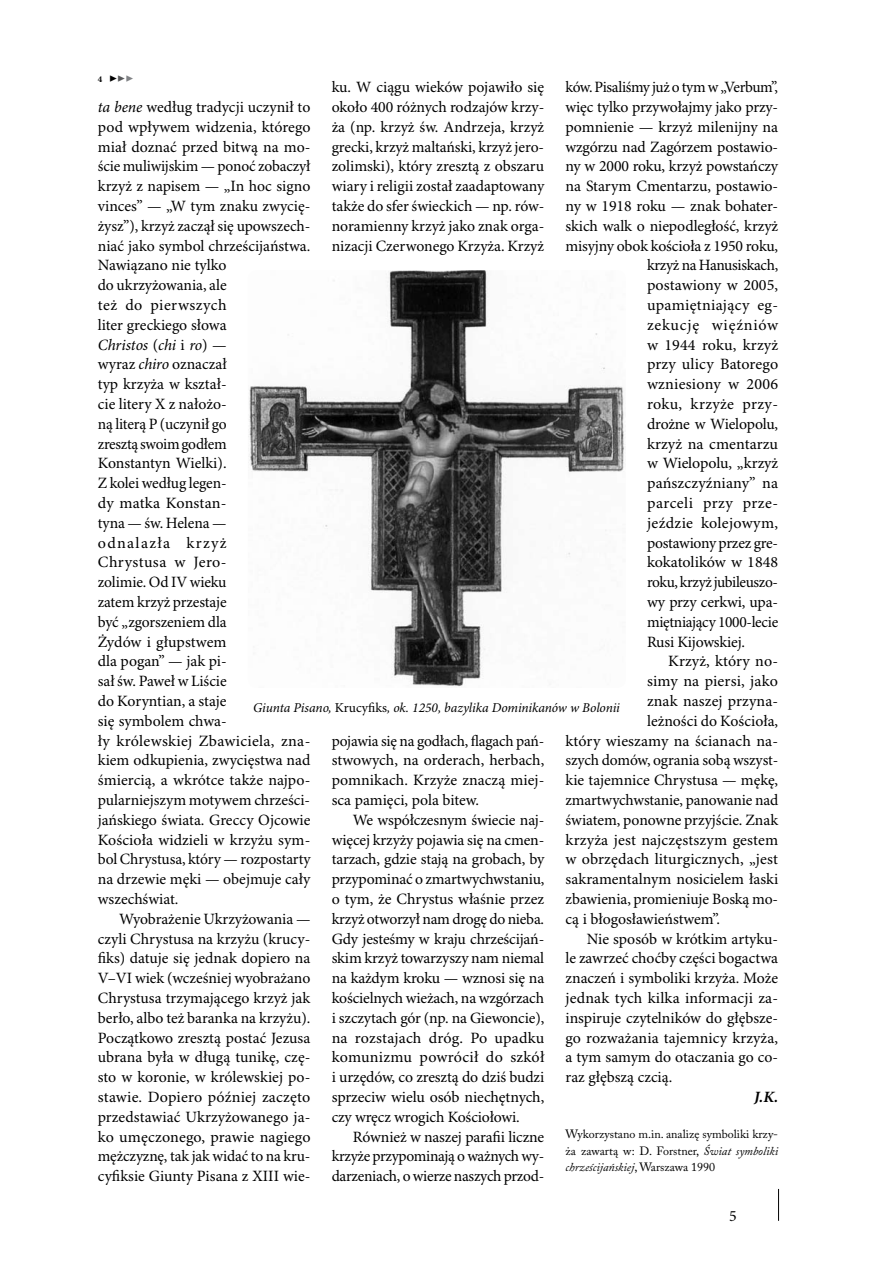
<style>
.page{position:relative;width:893px;height:1263px;background:#fff}
.page>*{position:absolute;margin:0;border:0;box-sizing:border-box;transform-origin:0 0}
.t1{font:15.75px/19.8px "Minion Pro";letter-spacing:-.005em;color:#000;text-align:justify}
.t2{font:15.75px "Minion Pro";letter-spacing:.015em;color:#000}
.t3{font:15.75px "Minion Pro";letter-spacing:-.03em;color:#000}
.t4{font:15.75px "Minion Pro";letter-spacing:.025em;color:#000}
.t5{font:15.75px "Minion Pro";letter-spacing:.045em;color:#000}
.t6{font:italic 700 15.75px "Minion Pro";color:#000}
.t7{font:italic 13.5px "Minion Pro";letter-spacing:-.005em;color:#000}
.t8{font:12px/16.5px "Adobe Caslon Pro";color:#000;text-align:justify}
.t9{font:700 9px "Minion Pro";color:#000}
.s1{font-size:13.5px}
.s2{font-size:13.5px;color:#58595b}
.s3{font-size:13.5px;color:#808285}
.s4{font-style:italic}
.s5{font-style:normal}
</style>
<div class="page">
<hr style="left:778px;top:1189px;width:1px;height:32px;background:#000">
<img style="left:248px;top:270px;width:377px;height:417px">
<p class="t9" style="left:98px;top:73px;width:37px">4 <span class="s1">▶</span><span class="s2">▶</span><span class="s3">▶</span></p>
<p class="t1" style="left:332px;top:78px;width:214px">ku. W ciągu wieków pojawiło się około 400 różnych rodzajów krzy&shy;ża (np. krzyż św. Andrzeja, krzyż grecki, krzyż maltański, krzyż jero&shy;zolimski), który zresztą z obszaru wiary i religii został zaadaptowany także do sfer świeckich — np. rów&shy;noramienny krzyż jako znak orga&shy;nizacji Czerwonego Krzyża. Krzyż</p>
<p class="t3" style="left:566px;top:78px;width:214px">ków. Pisaliśmy już o tym w „Verbum”,</p>
<p class="t1" style="left:566px;top:98px;width:214px">więc tylko przywołajmy jako przy-</p>
<p class="t1" style="left:566px;top:117px;width:214px">pomnienie — krzyż milenijny na</p>
<p class="t1" style="left:566px;top:137px;width:214px">wzgórzu nad Zagórzem postawio-</p>
<p class="t1" style="left:566px;top:157px;width:214px">ny w 2000 roku, krzyż powstańczy</p>
<p class="t1" style="left:566px;top:177px;width:214px">na Starym Cmentarzu, postawio-</p>
<p class="t1" style="left:566px;top:197px;width:214px">ny w 1918 roku — znak bohater-</p>
<p class="t1" style="left:566px;top:216px;width:214px">skich walk o niepodległość, krzyż</p>
<p class="t1" style="left:566px;top:236px;width:214px">misyjny obok kościoła z 1950 roku,</p>
<p class="t1" style="left:647px;top:256px;width:133px">krzyż na Hanusiskach,</p>
<p class="t1" style="left:647px;top:276px;width:133px">postawiony w 2005,</p>
<p class="t2" style="left:647px;top:295px;width:133px">upamiętniający eg-</p>
<p class="t5" style="left:647px;top:315px;width:133px">zekucję więźniów</p>
<p class="t1" style="left:647px;top:335px;width:133px">w 1944 roku, krzyż</p>
<p class="t1" style="left:647px;top:355px;width:133px">przy ulicy Batorego</p>
<p class="t2" style="left:647px;top:375px;width:133px">wzniesiony w 2006</p>
<p class="t1" style="left:647px;top:395px;width:133px">roku, krzyże przy-</p>
<p class="t1" style="left:647px;top:414px;width:133px">drożne w Wielopolu,</p>
<p class="t1" style="left:647px;top:434px;width:133px">krzyż na cmentarzu</p>
<p class="t1" style="left:647px;top:454px;width:133px">w Wielopolu, „krzyż</p>
<p class="t1" style="left:647px;top:474px;width:133px">pańszczyźniany” na</p>
<p class="t1" style="left:647px;top:494px;width:133px">parceli przy prze-</p>
<p class="t4" style="left:647px;top:513px;width:133px">jeździe kolejowym,</p>
<p class="t1" style="left:647px;top:533px;width:133px">postawiony przez gre-</p>
<p class="t1" style="left:647px;top:553px;width:133px">kokatolików w 1848</p>
<p class="t1" style="left:647px;top:573px;width:132px">roku, krzyż jubileuszo-</p>
<p class="t1" style="left:647px;top:593px;width:133px">wy przy cerkwi, upa-</p>
<p class="t1" style="left:647px;top:612px;width:133px">miętniający 1000-lecie</p>
<p class="t1" style="left:647px;top:632px;width:100px">Rusi Kijowskiej.</p>
<p class="t1" style="left:668px;top:652px;width:111px">Krzyż, który no-</p>
<p class="t1" style="left:647px;top:672px;width:133px">simy na piersi, jako</p>
<p class="t1" style="left:647px;top:692px;width:133px">znak naszej przyna-</p>
<p class="t1" style="left:647px;top:711px;width:133px">leżności do Kościoła,</p>
<p class="t1" style="left:566px;top:731px;width:214px">który wieszamy na ścianach na-</p>
<p class="t1" style="left:566px;top:751px;width:214px">szych domów, ogrania sobą wszyst-</p>
<p class="t1" style="left:566px;top:771px;width:214px">kie tajemnice Chrystusa — mękę,</p>
<p class="t1" style="left:566px;top:791px;width:214px">zmartwychwstanie, panowanie nad</p>
<p class="t1" style="left:566px;top:810px;width:214px">światem, ponowne przyjście. Znak</p>
<p class="t1" style="left:566px;top:830px;width:214px">krzyża jest najczęstszym gestem</p>
<p class="t1" style="left:566px;top:850px;width:214px">w obrzędach liturgicznych, „jest</p>
<p class="t1" style="left:566px;top:870px;width:214px">sakramentalnym nosicielem łaski</p>
<p class="t1" style="left:566px;top:890px;width:214px">zbawienia, promieniuje Boską mo-</p>
<p class="t1" style="left:566px;top:909px;width:156px">cą i błogosławieństwem”.</p>
<p class="t1" style="left:587px;top:929px;width:193px">Nie sposób w krótkim artyku-</p>
<p class="t1" style="left:566px;top:949px;width:214px">le zawrzeć choćby części bogactwa</p>
<p class="t1" style="left:566px;top:969px;width:214px">znaczeń i symboliki krzyża. Może</p>
<p class="t1" style="left:566px;top:989px;width:214px">jednak tych kilka informacji za-</p>
<p class="t1" style="left:566px;top:1008px;width:214px">inspiruje czytelników do głębsze-</p>
<p class="t1" style="left:566px;top:1028px;width:214px">go rozważania tajemnicy krzyża,</p>
<p class="t1" style="left:566px;top:1048px;width:214px">a tym samym do otaczania go co-</p>
<p class="t1" style="left:566px;top:1068px;width:108px">raz głębszą czcią.</p>
<p class="t6" style="left:754px;top:1087px;width:26px">J.K.</p>
<p class="t8" style="left:566px;top:1126px;width:214px">Wykorzystano m.in. analizę symboliki krzy&shy;ża zawartą w: D. Forstner, <span class="s4">Świat symboliki chrześcijańskiej</span>, Warszawa 1990</p>
<p class="t1" style="left:98px;top:98px;width:214px;text-align:left"><span class="s4">ta bene</span> według tradycji uczynił to pod wpływem widzenia, którego miał doznać przed bitwą na mo&shy;ście muliwijskim — ponoć zobaczył krzyż z napisem — „In hoc signo vinces” — „W tym znaku zwycię&shy;żysz”), krzyż zaczął się upowszech&shy;niać jako symbol chrześcijaństwa.<br>Nawiązano nie tylko<br>do ukrzyżowania, ale<br>też do pierwszych<br>liter greckiego słowa<br><span class="s4">Christos</span> (<span class="s4">chi</span> i <span class="s4">ro</span>) —<br>wyraz <span class="s4">chiro</span> oznaczał<br>typ krzyża w kształ-<br>cie litery X z nałożo-<br>ną literą P (uczynił go<br>zresztą swoim godłem<br>Konstantyn Wielki).<br>Z kolei według legen-<br>dy matka Konstan-<br>tyna — św. Helena —<br>odnalazła krzyż<br>Chrystusa w Jero-<br>zolimie. Od IV wieku<br>zatem krzyż przestaje<br>być „zgorszeniem dla<br>Żydów i głupstwem<br>dla pogan” — jak pi-<br>sał św. Paweł w Liście<br>do Koryntian, a staje<br>się symbolem chwa-<br>ły królewskiej Zbawiciela, zna&shy;kiem odkupienia, zwycięstwa nad śmiercią, a wkrótce także najpo&shy;pularniejszym motywem chrześci&shy;jańskiego świata. Greccy Ojcowie<br>Kościoła widzieli w krzyżu sym&shy;bol Chrystusa, który — rozpostarty na drzewie męki — obejmuje cały wszechświat.</p>
<p class="t1" style="left:98px;top:909px;width:214px;text-indent:21px">Wyobrażenie Ukrzyżowania — czyli Chrystusa na krzyżu (krucy&shy;fiks) datuje się jednak dopiero na V–VI wiek (wcześniej wyobrażano Chrystusa trzymającego krzyż jak berło, albo też baranka na krzyżu).<br>Początkowo zresztą postać Jezusa ubrana była w długą tunikę, czę&shy;sto w koronie, w królewskiej po&shy;stawie. Dopiero później zaczęto przedstawiać Ukrzyżowanego ja&shy;ko umęczonego, prawie nagiego mężczyznę, tak jak widać to na kru&shy;cyfiksie Giunty Pisana z XIII wie-</p>
<p class="t7" style="left:253px;top:699px;width:368px">Giunta Pisano, <span class="s5">Krucyfiks</span>, ok. 1250, bazylika Dominikanów w Bolonii</p>
<p class="t1" style="left:332px;top:731px;width:214px">pojawia się na godłach, flagach pań&shy;stwowych, na orderach, herbach, pomnikach. Krzyże znaczą miej&shy;sca pamięci, pola bitew.</p>
<p class="t1" style="left:332px;top:810px;width:214px;text-indent:21px">We współczesnym świecie naj&shy;więcej krzyży pojawia się na cmen&shy;tarzach, gdzie stają na grobach, by przypominać o zmartwychwstaniu, o tym, że Chrystus właśnie przez krzyż otworzył nam drogę do nieba.<br>Gdy jesteśmy w kraju chrześcijań&shy;skim krzyż towarzyszy nam niemal na każdym kroku — wznosi się na kościelnych wieżach, na wzgórzach i szczytach gór (np. na Giewoncie), na rozstajach dróg. Po upadku komunizmu powrócił do szkół i urzędów, co zresztą do dziś budzi sprzeciw wielu osób niechętnych, czy wręcz wrogich Kościołowi.</p>
<p class="t1" style="left:332px;top:1127px;width:214px;text-indent:21px">Również w naszej parafii liczne krzyże przypominają o ważnych wy&shy;darzeniach, o wierze naszych przod-</p>
<p class="t1" style="left:729px;top:1206px;width:9px">5</p>
</div>
